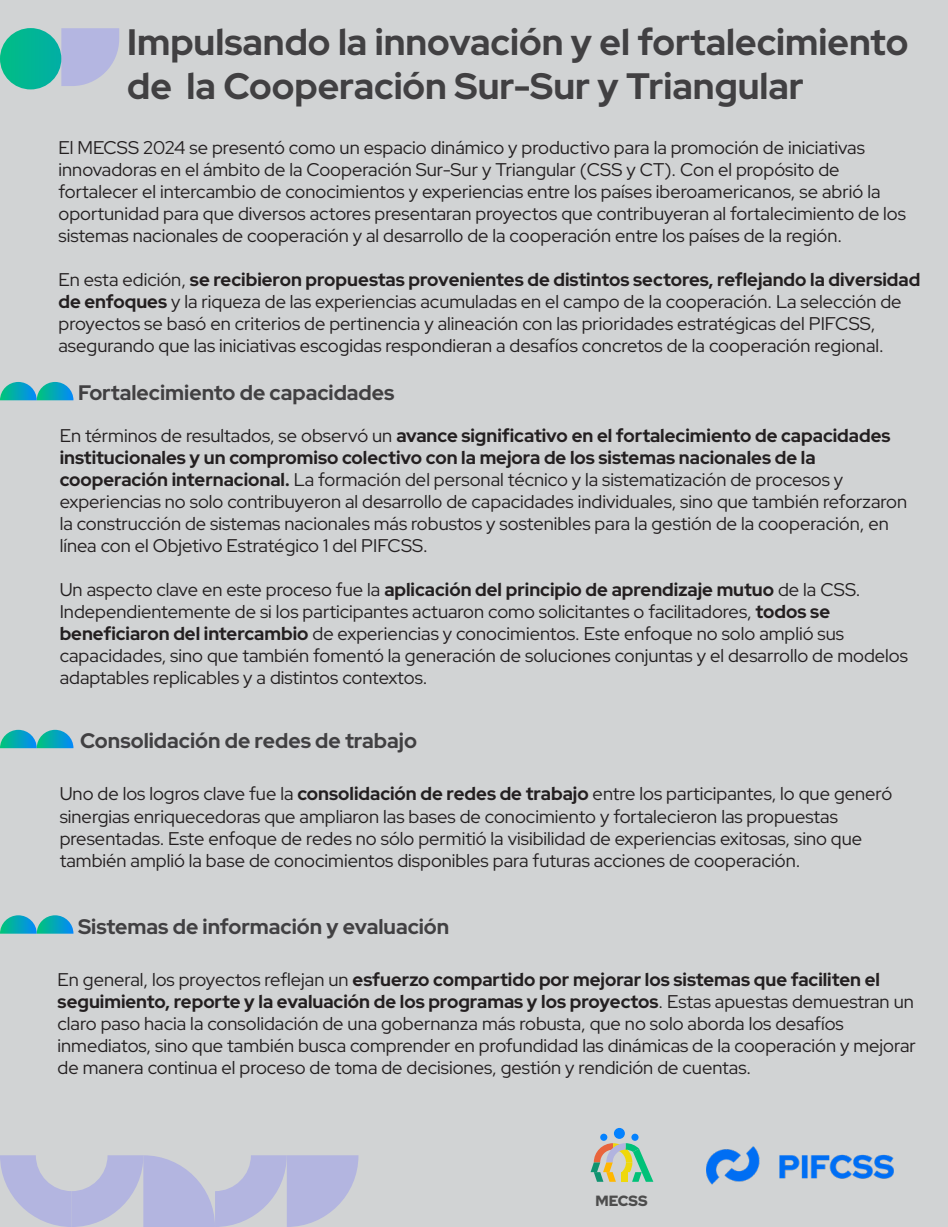
<style>
.page{position:relative;width:948px;height:1227px;background:#d1d3d4}
.page>*{position:absolute;margin:0;border:0;box-sizing:border-box;transform-origin:0 0}
.t1{font:700 36.75px/44.1px "Red Hat Display";color:#414042}
.t2{font:700 21px "Red Hat Display";color:#414042}
.t3{font:18.38px/22.1px "Red Hat Display";color:#231f20}
.t4{font:900 14.79px "Red Hat Display";letter-spacing:.005em;color:#4d4d4d}
.s1{font-weight:700}
</style>
<div class="page">
<svg style="left:61px;top:28px;width:58px;height:58px;background:#b8badf"></svg>
<div style="left:0;top:28px;width:61px;height:61px;background:linear-gradient(to right,#03be86,#01aea4);border-radius:31px"></div>
<div style="left:600px;top:1133px;width:7px;height:8px;background:#0482ff;border-radius:50%"></div>
<div style="left:631px;top:1133px;width:7px;height:8px;background:#0482ff;border-radius:50%"></div>
<div style="left:614px;top:1128px;width:11px;height:11px;background:#0482ff;border-radius:50%"></div>
<svg style="left:591px;top:1143px;width:62px;height:39px"></svg>
<img style="left:707px;top:1146px;width:187px;height:39px">
<svg style="left:0;top:382px;width:73px;height:18px"></svg>
<svg style="left:0;top:730px;width:73px;height:18px"></svg>
<svg style="left:0;top:915px;width:73px;height:18px"></svg>
<svg style="left:0;top:1155px;width:358px;height:72px"></svg>
<h1 class="t1" style="left:127px;top:19px;width:783px">Impulsando la innovación y el fortalecimiento de la Cooperación Sur-Sur y Triangular</h1>
<p class="t3" style="left:58px;top:136px;width:849px">El MECSS 2024 se presentó como un espacio dinámico y productivo para la promoción de iniciativas innovadoras en el ámbito de la Cooperación Sur-Sur y Triangular (CSS y CT). Con el propósito de fortalecer el intercambio de conocimientos y experiencias entre los países iberoamericanos, se abrió la oportunidad para que diversos actores presentaran proyectos que contribuyeran al fortalecimiento de los sistemas nacionales de cooperación y al desarrollo de la cooperación entre los países de la región.</p>
<p class="t3" style="left:58px;top:268px;width:863px">En esta edición, <span class="s1">se recibieron propuestas provenientes de distintos sectores, reflejando la diversidad de enfoques</span> y la riqueza de las experiencias acumuladas en el campo de la cooperación. La selección de proyectos se basó en criterios de pertinencia y alineación con las prioridades estratégicas del PIFCSS, asegurando que las iniciativas escogidas respondieran a desafíos concretos de la cooperación regional.</p>
<p class="t2" style="left:78px;top:379px;width:318px">Fortalecimiento de capacidades</p>
<p class="t3" style="left:60px;top:424px;width:849px">En términos de resultados, se observó un <span class="s1">avance significativo en el fortalecimiento de capacidades institucionales y un compromiso colectivo con la mejora de los sistemas nacionales de la cooperación internacional.</span> La formación del personal técnico y la sistematización de procesos y experiencias no solo contribuyeron al desarrollo de capacidades individuales, sino que también reforzaron la construcción de sistemas nacionales más robustos y sostenibles para la gestión de la cooperación, en línea con el Objetivo Estratégico 1 del PIFCSS.</p>
<p class="t3" style="left:60px;top:578px;width:850px">Un aspecto clave en este proceso fue la <span class="s1">aplicación del principio de aprendizaje mutuo</span> de la CSS.<br>Independientemente de si los participantes actuaron como solicitantes o facilitadores, <span class="s1">todos se beneficiaron del intercambio</span> de experiencias y conocimientos. Este enfoque no solo amplió sus capacidades, sino que también fomentó la generación de soluciones conjuntas y el desarrollo de modelos adaptables replicables y a distintos contextos.</p>
<p class="t2" style="left:80px;top:727px;width:338px">Consolidación de redes de trabajo</p>
<p class="t3" style="left:60px;top:782px;width:834px">Uno de los logros clave fue la <span class="s1">consolidación de redes de trabajo</span> entre los participantes, lo que generó sinergias enriquecedoras que ampliaron las bases de conocimiento y fortalecieron las propuestas presentadas. Este enfoque de redes no sólo permitió la visibilidad de experiencias exitosas, sino que también amplió la base de conocimientos disponibles para futuras acciones de cooperación.</p>
<p class="t2" style="left:78px;top:912px;width:373px">Sistemas de información y evaluación</p>
<p class="t3" style="left:58px;top:968px;width:860px">En general, los proyectos reflejan un <span class="s1">esfuerzo compartido por mejorar los sistemas que faciliten el seguimiento, reporte y la evaluación de los programas y los proyectos</span>. Estas apuestas demuestran un claro paso hacia la consolidación de una gobernanza más robusta, que no solo aborda los desafíos inmediatos, sino que también busca comprender en profundidad las dinámicas de la cooperación y mejorar de manera continua el proceso de toma de decisiones, gestión y rendición de cuentas.</p>
<p class="t4" style="left:595px;top:1191px;width:54px">MECSS</p>
</div>
